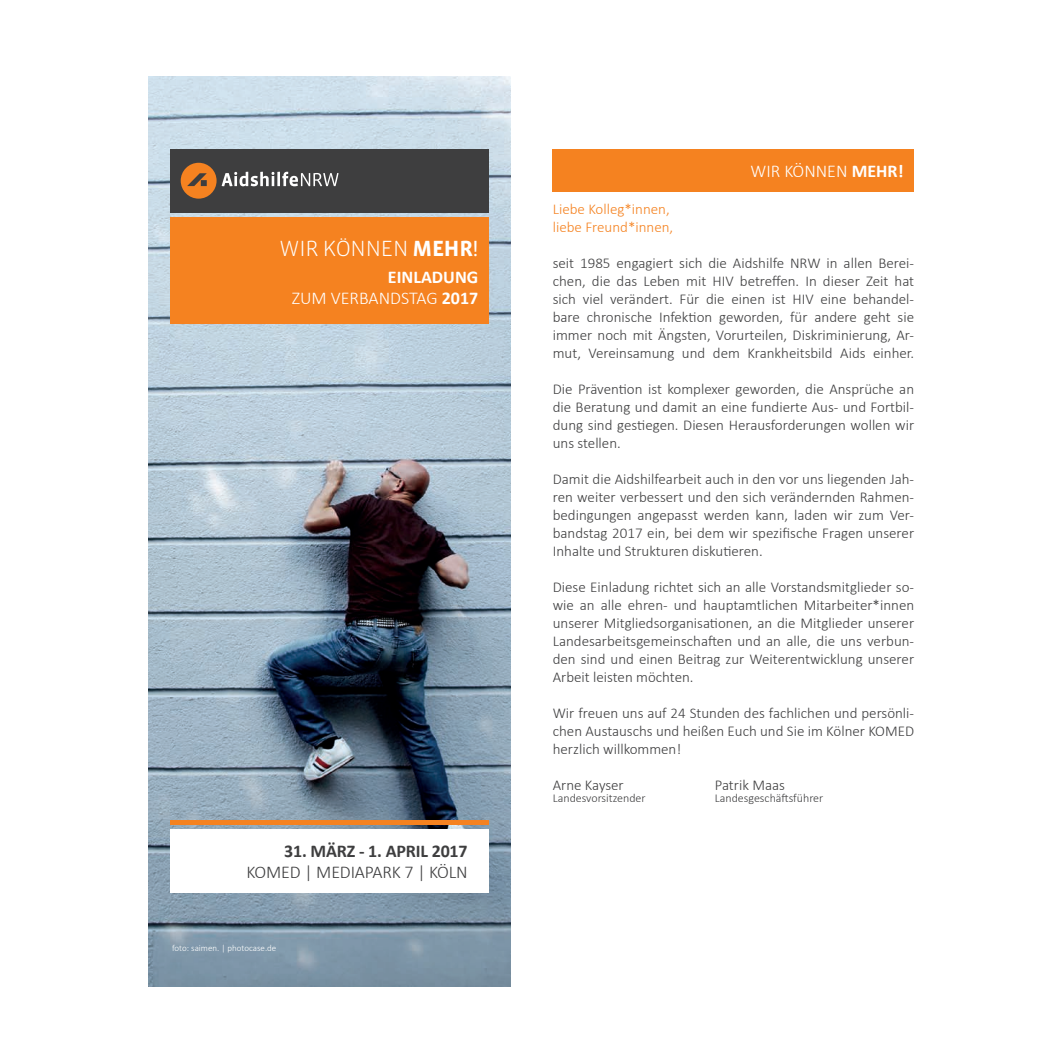
<style>
.page{position:relative;width:1063px;height:1063px;background:#fff}
.page>*{position:absolute;margin:0;border:0;box-sizing:border-box;transform-origin:0 0}
.t1{font:300 22.5px "Vista Sans OT";letter-spacing:-.01em;color:#fff}
.t2{font:300 18px/21px "Calibri";color:#fff;text-align:right}
.t3{font:300 18px "Calibri";letter-spacing:-.01em;color:#3e3e3f}
.t4{font:700 18px "Calibri";letter-spacing:-.01em;color:#3e3e3f}
.t5{font:300 15px/18px "Calibri";color:#3e3e3f;text-align:justify}
.t6{font:300 15px/18px "Calibri";color:#f58220}
.t7{font:300 12px "Calibri";color:#3e3e3f}
.t8{font:300 9px "Calibri";color:#fff}
.s1{font-weight:700}
.s2{font-weight:400}
</style>
<div class="page">
<img style="left:149px;top:77px;width:361px;height:909px">
<div style="left:170px;top:829px;width:319px;height:64px;background:#fff"></div>
<hr style="left:170px;top:821px;width:319px;height:4px;background:#f58220">
<div style="left:170px;top:149px;width:319px;height:64px;background:#3e3e3f"></div>
<div style="left:170px;top:217px;width:319px;height:106px;background:#f58220"></div>
<svg style="left:181px;top:163px;width:158px;height:36px"></svg>
<div style="left:553px;top:149px;width:361px;height:42px;background:#f58220"></div>
<h1 class="t1" style="left:280px;top:236px;width:200px">WIR KÖNNEN <span class="s1">MEHR</span><span class="s2">!</span></h1>
<p class="t2" style="left:292px;top:266px;width:188px"><span class="s1">EINLADUNG<br></span>ZUM VERBANDSTAG <span class="s1">2017</span></p>
<p class="t4" style="left:284px;top:840px;width:185px">31. MÄRZ - 1. APRIL 2017</p>
<p class="t3" style="left:247px;top:861px;width:223px">KOMED | MEDIAPARK 7 | KÖLN</p>
<p class="t8" style="left:172px;top:942px;width:106px">foto: saimen. | photocase.de</p>
<p class="t2" style="left:750px;top:160px;width:155px">WIR KÖNNEN <span class="s1">MEHR!</span></p>
<p class="t6" style="left:553px;top:200px;width:122px">Liebe Kolleg*innen, liebe Freund*innen,</p>
<p class="t5" style="left:553px;top:254px;width:363px">seit 1985 engagiert sich die Aidshilfe NRW in allen Berei&shy;chen, die das Leben mit HIV betreffen. In dieser Zeit hat sich viel verändert. Für die einen ist HIV eine behandel&shy;bare chronische Infektion geworden, für andere geht sie immer noch mit Ängsten, Vorurteilen, Diskriminierung, Ar&shy;mut, Vereinsamung und dem Krankheitsbild Aids einher.</p>
<p class="t5" style="left:553px;top:380px;width:363px">Die Prävention ist komplexer geworden, die Ansprüche an die Beratung und damit an eine fundierte Aus- und Fortbil&shy;dung sind gestiegen. Diesen Herausforderungen wollen wir uns stellen.</p>
<p class="t5" style="left:553px;top:470px;width:363px">Damit die Aidshilfearbeit auch in den vor uns liegenden Jah&shy;ren weiter verbessert und den sich verändernden Rahmen&shy;bedingungen angepasst werden kann, laden wir zum Ver&shy;bandstag 2017 ein, bei dem wir spezifische Fragen unserer Inhalte und Strukturen diskutieren.</p>
<p class="t5" style="left:553px;top:578px;width:363px">Diese Einladung richtet sich an alle Vorstandsmitglieder so&shy;wie an alle ehren- und hauptamtlichen Mitarbeiter*innen unserer Mitgliedsorganisationen, an die Mitglieder unserer Landesarbeitsgemeinschaften und an alle, die uns verbun&shy;den sind und einen Beitrag zur Weiterentwicklung unserer Arbeit leisten möchten.</p>
<p class="t5" style="left:553px;top:704px;width:363px">Wir freuen uns auf 24 Stunden des fachlichen und persönli&shy;chen Austauschs und heißen Euch und Sie im Kölner KOMED herzlich willkommen!</p>
<p class="t5" style="left:553px;top:776px;width:73px">Arne Kayser</p>
<p class="t5" style="left:715px;top:776px;width:72px">Patrik Maas</p>
<p class="t7" style="left:553px;top:791px;width:94px">Landesvorsitzender</p>
<p class="t7" style="left:715px;top:791px;width:110px">Landesgeschäftsführer</p>
</div>
